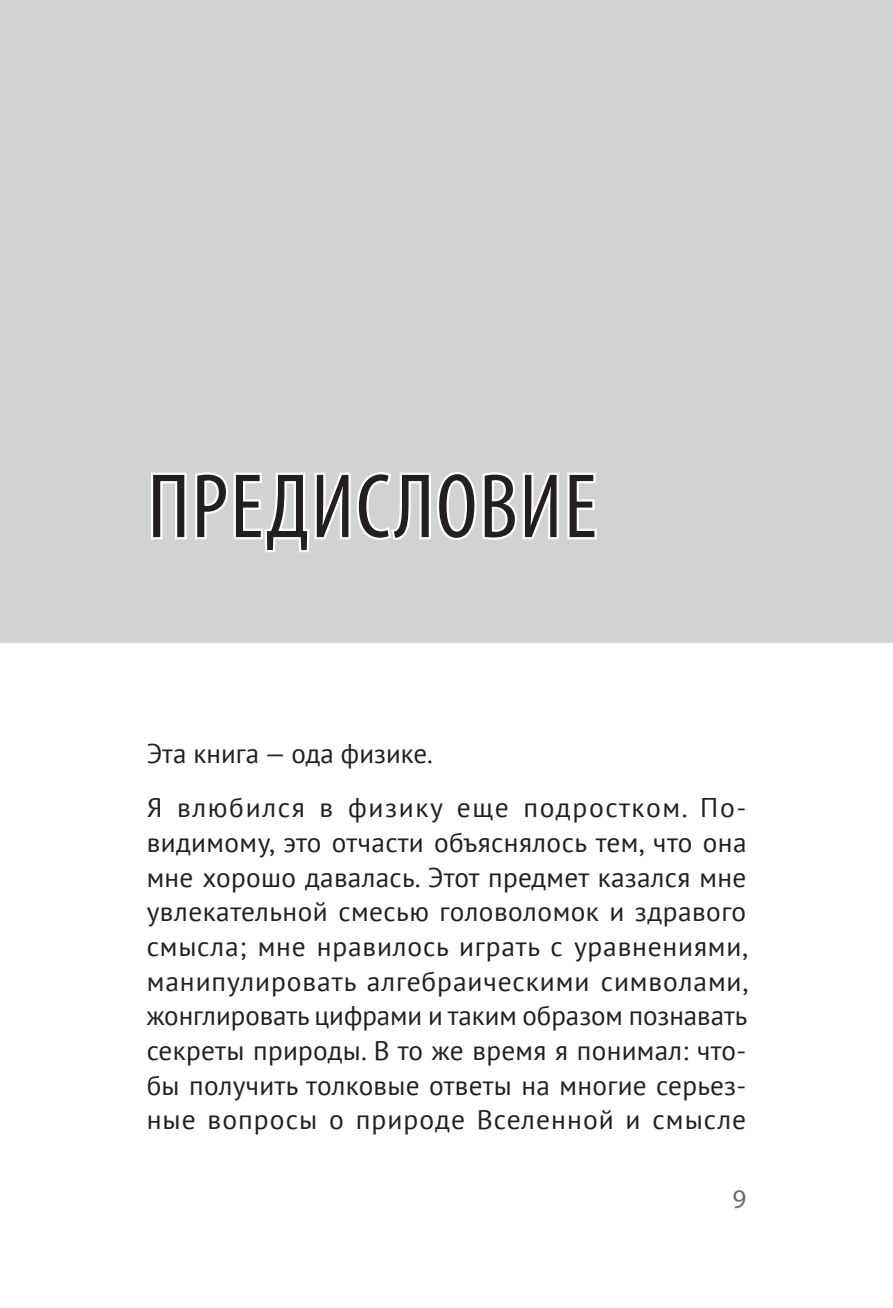
<style>
.page{position:relative;width:893px;height:1308px;background:#fff}
.page>*{position:absolute;margin:0;border:0;box-sizing:border-box;transform-origin:0 0}
.Заголовок_1_nazv{font:condensed 92.25px "Myriad Pro";letter-spacing:.02em;color:#231f20}
.Обычный{font:27px/34.6px "PT Sans";letter-spacing:.015em;color:#231f20;text-align:justify}
.Koloncifra_right{font:27px "Myriad Pro";color:#6c6d70}
</style>
<div class="page">
<div style="left:0;top:0;width:893px;height:642px;background:#d1d2d4"></div>
<svg style="left:151px;top:472px;width:446px;height:81px"></svg>
<p class="Заголовок_1_nazv" style="left:148px;top:451px;width:451px">ПРЕДИСЛОВИЕ</p>
<p class="Обычный" style="left:147px;top:736px;width:288px">Эта книга — ода физике.</p>
<p class="Обычный" style="left:147px;top:789px;width:604px">Я влюбился в физику еще подростком. По&shy;видимому, это отчасти объяснялось тем, что она мне хорошо давалась. Этот предмет казался мне увлекательной смесью головоломок и здравого смысла; мне нравилось играть с уравнениями, манипулировать алгебраическими символами, жонглировать цифрами и таким образом познавать секреты природы. В то же время я понимал: что&shy;бы получить толковые ответы на многие серьез&shy;ные вопросы о природе Вселенной и смысле</p>
<p class="Koloncifra_right" style="left:732px;top:1182px;width:15px">9</p>
</div>
